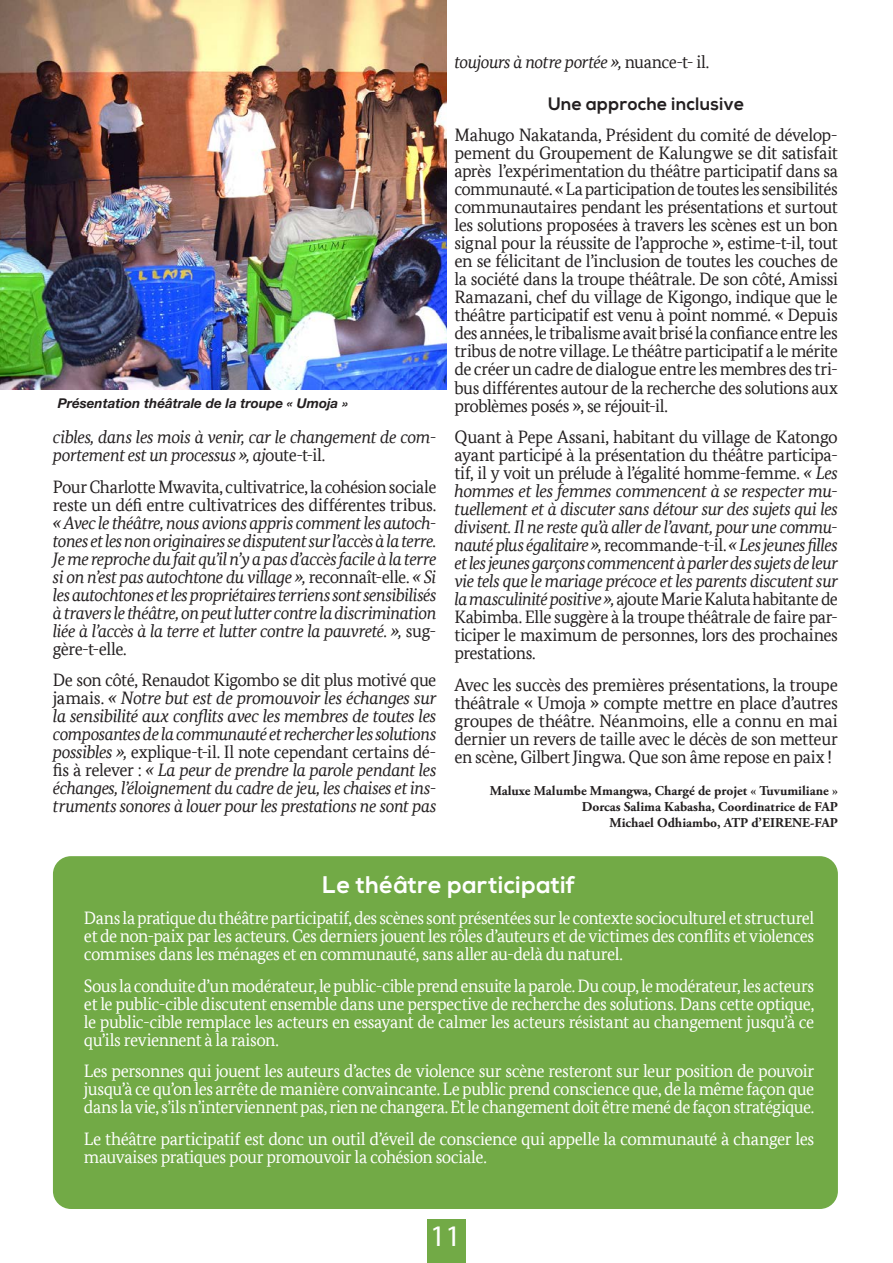
<style>
.page{position:relative;width:893px;height:1263px;background:#fff}
.page>*{position:absolute;margin:0;border:0;box-sizing:border-box;transform-origin:0 0}
.t1{font:30px "Myriad Pro";color:#fff}
.INTER_TITREV02{font:700 24px "Nexa";letter-spacing:.02em;color:#fff}
.TEXTE_STANDART_LETRR{font:italic 18px/18px "Bundes Serif Office";letter-spacing:-.025em;color:#231f20;text-align:justify}
.TEXTE_STANDART_LETRR-2{font:18px/18px "Bundes Serif Office";letter-spacing:-.03em;color:#231f20;text-align:justify}
.TEXTE_STANDART_LETRR-3{font:18px/18px "Bundes Serif Office";letter-spacing:-.025em;color:#fff;text-align:justify;scale:.96 1}
.TEXTE_STANDART_LETRR-4{font:18px/18px "Bundes Serif Office";letter-spacing:-.025em;color:#fff;text-align:justify}
.INTER_TITREV02-2{font:700 18px "Nexa";letter-spacing:.02em;color:#231f20}
.Signature{font:700 13.5px "Adobe Garamond Pro";color:#231f20}
.Légende{font:italic 700 13.5px "Helvetica Neue LT Std";color:#231f20}
.s1{font-style:normal}
</style>
<div class="page">
<div style="left:427px;top:1219px;width:39px;height:43px;background:#72aa46"></div>
<img style="left:0;top:0;width:446px;height:390px">
<div style="left:53px;top:856px;width:785px;height:353px;background:#72aa46;border-radius:18px"></div>
<p class="Légende" style="left:58px;top:395px;width:292px">Présentation théâtrale de la troupe « Umoja »</p>
<p class="TEXTE_STANDART_LETRR" style="left:53px;top:428px;width:385px">cibles, dans les mois à venir, car le changement de com&shy;portement est un processus », aj<span class="s1">oute-t-il.</span></p>
<p class="TEXTE_STANDART_LETRR" style="left:53px;top:477px;width:385px"><span class="s1">Pour Charlotte Mwavita, cultivatrice, la cohésion sociale reste un défi entre cultivatrices des différentes tribus. </span>« Avec le théâtre, nous avions appris comment les autoch&shy;tones et les non originaires se disputent sur l’accès à la terre.<br>Je me reproche du fait qu’il n’y a pas d’accès facile à la terre si on n’est pas autochtone du village », <span class="s1">reconnaît-elle.</span> « Si les autochtones et les propriétaires terriens sont sensibilisés à travers le théâtre, on peut lutter contre la discrimination liée à l’accès à la terre et lutter contre la pauvreté. », <span class="s1">sug&shy;gère-t-elle.</span></p>
<p class="TEXTE_STANDART_LETRR" style="left:53px;top:671px;width:385px"><span class="s1">De son côté, Renaudot Kigombo se dit plus motivé que jamais.</span> « Notre but est de promouvoir les échanges sur la sensibilité aux conflits avec les membres de toutes les composantes de la communauté et rechercher les solutions possibles », <span class="s1">explique-t-il. Il note cependant certains dé&shy;fis à relever :</span> « La peur de prendre la parole pendant les échanges, l’éloignement du cadre de jeu, les chaises et ins&shy;truments sonores à louer pour les prestations ne sont pas</p>
<p class="TEXTE_STANDART_LETRR" style="left:454px;top:53px;width:256px">toujours à notre portée », <span class="s1">nuance-t- il.</span></p>
<p class="INTER_TITREV02-2" style="left:548px;top:93px;width:198px">Une approche inclusive</p>
<p class="TEXTE_STANDART_LETRR-2" style="left:454px;top:126px;width:385px">Mahugo Nakatanda, Président du comité de dévelop&shy;pement du Groupement de Kalungwe se dit satisfait après l’expérimentation du théâtre participatif dans sa communauté. « La participation de toutes les sensibilités communautaires pendant les présentations et surtout les solutions proposées à travers les scènes est un bon signal pour la réussite de l’approche », estime-t-il, tout en se félicitant de l’inclusion de toutes les couches de la société dans la troupe théâtrale. De son côté, Amissi Ramazani, chef du village de Kigongo, indique que le théâtre participatif est venu à point nommé. « Depuis des années, le tribalisme avait brisé la confiance entre les tribus de notre village. Le théâtre participatif a le mérite de créer un cadre de dialogue entre les membres des tri&shy;bus différentes autour de la recherche des solutions aux problèmes posés », se réjouit-il.</p>
<p class="TEXTE_STANDART_LETRR" style="left:454px;top:428px;width:385px"><span class="s1">Quant à Pepe Assani, habitant du village de Katongo ayant participé à la présentation du théâtre participa&shy;tif, il y voit un prélude à l’égalité homme-femme.</span> « Les hommes et les femmes commencent à se respecter mu&shy;tuellement et à discuter sans détour sur des sujets qui les divisent. Il ne reste qu’à aller de l’avant, pour une commu&shy;nauté plus égalitaire », <span class="s1">recommande-t-il.</span> « Les jeunes filles et les jeunes garçons commencent à parler des sujets de leur vie tels que le mariage précoce et les parents discutent sur la masculinité positive », <span class="s1">ajoute Marie Kaluta habitante de Kabimba. Elle suggère à la troupe théâtrale de faire par&shy;ticiper le maximum de personnes, lors des prochaines prestations.</span></p>
<p class="TEXTE_STANDART_LETRR-2" style="left:454px;top:675px;width:385px">Avec les succès des premières présentations, la troupe théâtrale « Umoja » compte mettre en place d’autres groupes de théâtre. Néanmoins, elle a connu en mai dernier un revers de taille avec le décès de son metteur en scène, Gilbert Jingwa. Que son âme repose en paix !</p>
<p class="Signature" style="left:490px;top:783px;width:350px">Maluxe Malumbe Mmangwa, Chargé de projet « Tuvumiliane »</p>
<p class="Signature" style="left:582px;top:799px;width:257px">Dorcas Salima Kabasha, Coordinatrice de FAP</p>
<p class="Signature" style="left:610px;top:815px;width:230px">Michael Odhiambo, ATP d’EIRENE-FAP</p>
<p class="INTER_TITREV02" style="left:323px;top:870px;width:255px">Le théâtre participatif</p>
<p class="TEXTE_STANDART_LETRR-3" style="left:84px;top:909px;width:762px">Dans la pratique du théâtre participatif, des scènes sont présentées sur le contexte socioculturel et structurel et de non-paix par les acteurs. Ces derniers jouent les rôles d’auteurs et de victimes des conflits et violences commises dans les ménages et en communauté, sans aller au-delà du naturel.</p>
<p class="TEXTE_STANDART_LETRR-3" style="left:84px;top:976px;width:762px">Sous la conduite d’un modérateur, le public-cible prend ensuite la parole. Du coup, le modérateur, les acteurs et le public-cible discutent ensemble dans une perspective de recherche des solutions. Dans cette optique, le public-cible remplace les acteurs en essayant de calmer les acteurs résistant au changement jusqu’à ce qu’ils reviennent à la raison.</p>
<p class="TEXTE_STANDART_LETRR-4" style="left:84px;top:1062px;width:732px">Les personnes qui jouent les auteurs d’actes de violence sur scène resteront sur leur position de pouvoir jusqu’à ce qu’on les arrête de manière convaincante. Le public prend conscience que, de la même façon que dans la vie, s’ils n’interviennent pas, rien ne changera. Et le changement doit être mené de façon stratégique.</p>
<p class="TEXTE_STANDART_LETRR-4" style="left:84px;top:1129px;width:732px">Le théâtre participatif est donc un outil d’éveil de conscience qui appelle la communauté à changer les mauvaises pratiques pour promouvoir la cohésion sociale.</p>
<h1 class="t1" style="left:430px;top:1217px;width:32px">11</h1>
</div>
